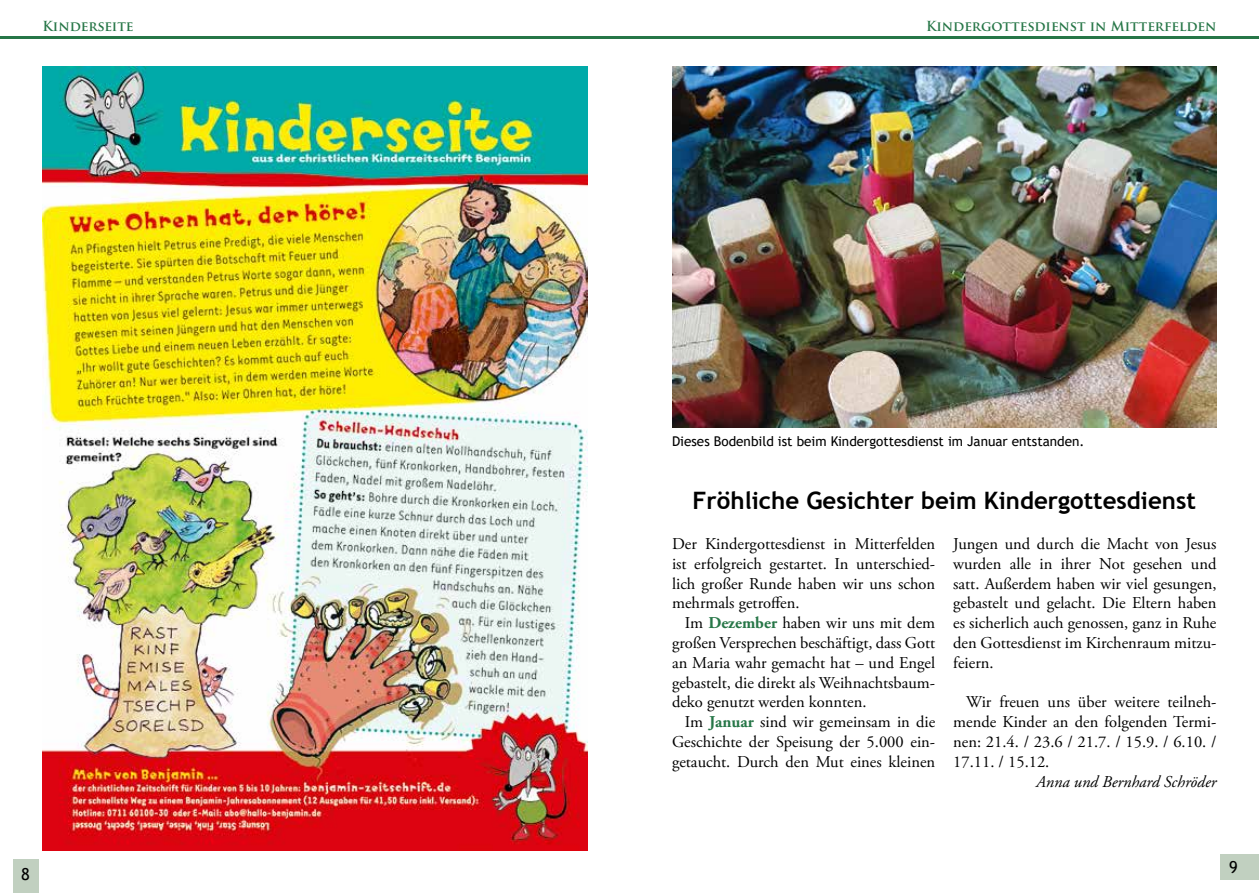
<style>
.page{position:relative;width:1259px;height:893px;background:#fff}
.page>*{position:absolute;margin:0;border:0;box-sizing:border-box;transform-origin:0 0}
.t1{font:700 24px "Trebuchet MS";color:#000}
.t2{font:16.5px/19.8px "Adobe Garamond Pro";color:#000;text-align:justify}
.t3{font:italic 16.5px "Adobe Garamond Pro";color:#000}
.t4{font:16.5px "Trebuchet MS";color:#000}
.t5{font:13.5px "Trebuchet MS";color:#000}
.t6{font:700 13.5px "Trajan Pro";color:#267647}
.s1{font-weight:700;color:#267647}
</style>
<div class="page">
<div style="left:1220px;top:855px;width:39px;height:25px;background:#c1d0c0"></div>
<div style="left:13px;top:859px;width:25px;height:34px;background:#c1d0c0"></div>
<hr style="left:630px;top:36px;width:629px;height:2px;background:#267647">
<hr style="left:0;top:36px;width:629px;height:2px;background:#267647">
<img style="left:43px;top:66px;width:544px;height:784px">
<img style="left:672px;top:66px;width:544px;height:362px">
<p class="t6" style="left:43px;top:18px;width:93px">Kinderseite</p>
<p class="t4" style="left:21px;top:864px;width:10px">8</p>
<p class="t6" style="left:926px;top:18px;width:292px">Kindergottesdienst in Mitterfelden</p>
<p class="t5" style="left:672px;top:433px;width:414px">Dieses Bodenbild ist beim Kindergottesdienst im Januar entstanden.</p>
<h1 class="t1" style="left:692px;top:486px;width:505px">Fröhliche Gesichter beim Kindergottesdienst</h1>
<p class="t2" style="left:672px;top:534px;width:265px">Der Kindergottesdienst in Mitterfelden ist erfolgreich gestartet. In unterschied&shy;lich großer Runde haben wir uns schon mehrmals getroffen.</p>
<p class="t2" style="left:672px;top:614px;width:265px;text-indent:13px">Im <span class="s1">Dezember</span> haben wir uns mit dem großen Versprechen beschäftigt, dass Gott an Maria wahr gemacht hat – und Engel gebastelt, die direkt als Weihnachtsbaum&shy;deko genutzt werden konnten.</p>
<p class="t2" style="left:672px;top:713px;width:265px;text-indent:13px">Im <span class="s1">Januar</span> sind wir gemeinsam in die Geschichte der Speisung der 5.000 ein&shy;getaucht. Durch den Mut eines kleinen</p>
<p class="t2" style="left:953px;top:534px;width:265px">Jungen und durch die Macht von Jesus wurden alle in ihrer Not gesehen und satt. Außerdem haben wir viel gesungen, gebastelt und gelacht. Die Eltern haben es sicherlich auch genossen, ganz in Ruhe den Gottesdienst im Kirchenraum mitzu&shy;feiern.</p>
<p class="t2" style="left:953px;top:693px;width:265px;text-indent:13px">Wir freuen uns über weitere teilneh&shy;mende Kinder an den folgenden Termi&shy;nen: 21.4. / 23.6 / 21.7. / 15.9. / 6.10. / 17.11. / 15.12.</p>
<p class="t3" style="left:1036px;top:771px;width:182px">Anna und Bernhard Schröder</p>
<p class="t4" style="left:1229px;top:857px;width:10px">9</p>
</div>
